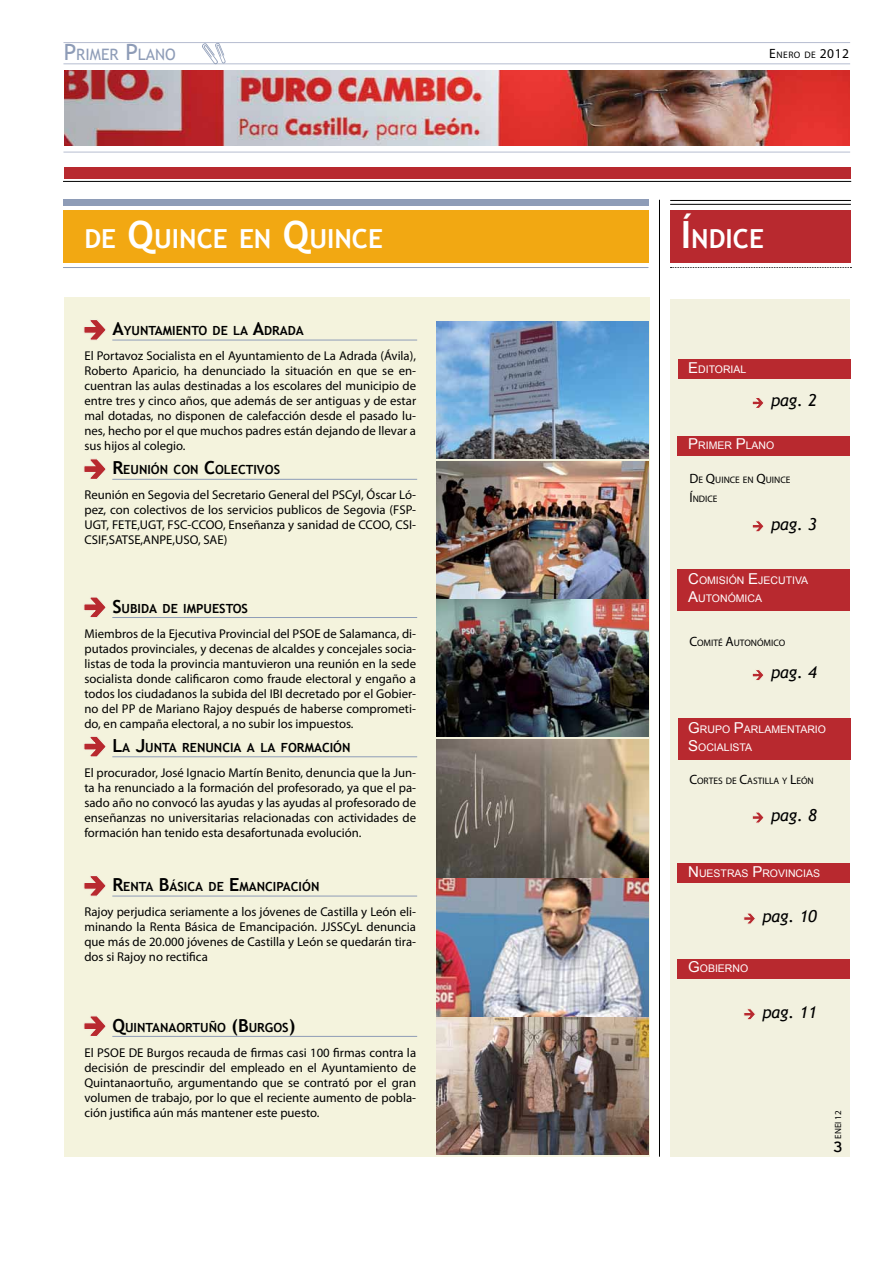
<style>
.page{position:relative;width:893px;height:1263px;background:#fff}
.page>*{position:absolute;margin:0;border:0;box-sizing:border-box;transform-origin:0 0}
.t1{font:700 26.25px "Trebuchet MS";color:#fff}
.t2{font:italic 16.5px "Trebuchet MS";color:#000}
.t3{font:15.75px "Trebuchet MS";color:#8e9cb7}
.t4{font:15px "Interstate";color:#000}
.t5{font:12.75px/15px "Myriad Pro";color:#000;text-align:justify}
.t6{font:700 12.6px "Trebuchet MS";color:#000}
.t7{font:10.5px/18px "Arial";color:#fff}
.t8{font:9.45px/19.2px "Myriad Pro";color:#000}
.t9{font:9px "Myriad Pro";color:#000}
.s1{font-size:22.5px}
.s2{font-size:13.5px}
.s3{font-size:37.5px}
.s4{font-size:18px}
.s5{font-size:15px}
</style>
<div class="page">
<hr style="left:63px;top:42px;width:787px;height:1px;background:#b6bdd0">
<hr style="left:63px;top:63px;width:787px;height:1px;background:#b6bdd0">
<hr style="left:63px;top:152px;width:787px;height:1px;background:#b6bdd0">
<div style="left:64px;top:167px;width:786px;height:11px;background:#b8292f"></div>
<svg style="left:202px;top:43px;width:24px;height:21px"></svg>
<div style="left:64px;top:297px;width:585px;height:859px;background:#f4f3dd"></div>
<div style="left:63px;top:210px;width:585px;height:53px;background:#f2a812"></div>
<div style="left:670px;top:299px;width:180px;height:858px;background:#f2f1df"></div>
<div style="left:670px;top:210px;width:181px;height:53px;background:#b8292f"></div>
<hr style="left:112px;top:340px;width:305px;height:1px;background:#8e9cb7">
<div style="left:677px;top:359px;width:173px;height:20px;background:#b8292f"></div>
<svg style="left:752px;top:398px;width:12px;height:10px"></svg>
<div style="left:677px;top:436px;width:173px;height:20px;background:#b8292f"></div>
<svg style="left:752px;top:521px;width:12px;height:11px"></svg>
<div style="left:677px;top:718px;width:173px;height:41px;background:#b8292f"></div>
<svg style="left:752px;top:812px;width:12px;height:11px"></svg>
<img style="left:437px;top:321px;width:211px;height:138px">
<img style="left:437px;top:461px;width:211px;height:276px">
<hr style="left:63px;top:181px;width:788px;height:1px;background:#000">
<div style="left:63px;top:200px;width:585px;height:6px;background:#8e9cb7"></div>
<hr style="left:63px;top:267px;width:585px;height:1px;background:#8e9cb7">
<hr style="left:670px;top:200px;width:181px;height:1px;background:#000">
<hr style="left:670px;top:204px;width:181px;height:1px;background:#000">
<svg style="left:670px;top:267px;width:181px;height:1px"></svg>
<hr style="left:659px;top:200px;width:1px;height:957px;background:#000">
<svg style="left:84px;top:320px;width:22px;height:21px"></svg>
<img style="left:437px;top:740px;width:211px;height:137px">
<img style="left:437px;top:879px;width:211px;height:275px">
<div style="left:677px;top:863px;width:173px;height:20px;background:#b8292f"></div>
<svg style="left:744px;top:913px;width:11px;height:11px"></svg>
<img style="left:65px;top:70px;width:785px;height:75px">
<div style="left:677px;top:570px;width:173px;height:41px;background:#b8292f"></div>
<svg style="left:752px;top:670px;width:12px;height:10px"></svg>
<hr style="left:112px;top:479px;width:305px;height:1px;background:#8e9cb7">
<svg style="left:84px;top:458px;width:22px;height:21px"></svg>
<hr style="left:112px;top:617px;width:305px;height:1px;background:#8e9cb7">
<svg style="left:84px;top:597px;width:22px;height:21px"></svg>
<hr style="left:112px;top:756px;width:305px;height:1px;background:#8e9cb7">
<svg style="left:84px;top:736px;width:22px;height:21px"></svg>
<hr style="left:112px;top:896px;width:305px;height:1px;background:#8e9cb7">
<svg style="left:84px;top:876px;width:22px;height:21px"></svg>
<hr style="left:112px;top:1036px;width:305px;height:1px;background:#8e9cb7">
<svg style="left:84px;top:1016px;width:22px;height:20px"></svg>
<div style="left:677px;top:959px;width:173px;height:20px;background:#b8292f"></div>
<svg style="left:744px;top:1009px;width:11px;height:11px"></svg>
<p class="t3" style="left:64px;top:45px;width:114px"><span class="s1">P</span>RIMER <span class="s1">P</span>LANO</p>
<p class="t8" style="left:769px;top:45px;width:81px"><span class="s2">E</span>NERO DE <span class="s2">2012</span></p>
<h1 class="t1" style="left:84px;top:223px;width:300px">DE <span class="s3">Q</span>UINCE EN <span class="s3">Q</span>UINCE</h1>
<h1 class="t1" style="left:681px;top:223px;width:85px"><span class="s3">Í</span>NDICE</h1>
<p class="t6" style="left:112px;top:323px;width:193px"><span class="s4">A</span>YUNTAMIENTO DE LA <span class="s4">A</span>DRADA</p>
<p class="t5" style="left:84px;top:348px;width:333px">El Portavoz Socialista en el Ayuntamiento de La Adrada (Ávila), Roberto Aparicio, ha denunciado la situación en que se en&shy;cuentran las aulas destinadas a los escolares del municipio de entre tres y cinco años, que además de ser antiguas y de estar mal dotadas, no disponen de calefacción desde el pasado lu&shy;nes, hecho por el que muchos padres están dejando de llevar a sus hijos al colegio.</p>
<p class="t6" style="left:112px;top:462px;width:169px"><span class="s4">R</span>EUNIÓN CON <span class="s4">C</span>OLECTIVOS</p>
<p class="t5" style="left:84px;top:487px;width:333px">Reunión en Segovia del Secretario General del PSCyl, Óscar Ló&shy;pez, con colectivos de los servicios publicos de Segovia (FSP-UGT, FETE,UGT, FSC-CCOO, Enseñanza y sanidad de CCOO, CSI-CSIF,SATSE,ANPE,USO, SAE)</p>
<p class="t6" style="left:112px;top:600px;width:137px"><span class="s4">S</span>UBIDA DE IMPUESTOS</p>
<p class="t5" style="left:84px;top:626px;width:333px">Miembros de la Ejecutiva Provincial del PSOE de Salamanca, di&shy;putados provinciales, y decenas de alcaldes y concejales socia&shy;listas de toda la provincia mantuvieron una reunión en la sede socialista donde calificaron como fraude electoral y engaño a todos los ciudadanos la subida del IBI decretado por el Gobier&shy;no del PP de Mariano Rajoy después de haberse comprometi&shy;do, en campaña electoral, a no subir los impuestos.</p>
<p class="t6" style="left:112px;top:740px;width:240px"><span class="s4">L</span>A <span class="s4">J</span>UNTA RENUNCIA A LA FORMACIÓN</p>
<p class="t5" style="left:84px;top:765px;width:333px">El procurador, José Ignacio Martín Benito, denuncia que la Jun&shy;ta ha renunciado a la formación del profesorado, ya que el pa&shy;sado año no convocó las ayudas y las ayudas al profesorado de enseñanzas no universitarias relacionadas con actividades de formación han tenido esta desafortunada evolución.</p>
<p class="t6" style="left:112px;top:879px;width:209px"><span class="s4">R</span>ENTA <span class="s4">B</span>ÁSICA DE <span class="s4">E</span>MANCIPACIÓN</p>
<p class="t5" style="left:84px;top:904px;width:333px">Rajoy perjudica seriamente a los jóvenes de Castilla y León eli&shy;minando la Renta Básica de Emancipación. JJSSCyL denuncia que más de 20.000 jóvenes de Castilla y León se quedarán tira&shy;dos si Rajoy no rectifica</p>
<p class="t6" style="left:112px;top:1019px;width:185px"><span class="s4">Q</span>UINTANAORTUÑO <span class="s4">(B</span> URGOS<span class="s4">)</span></p>
<p class="t5" style="left:84px;top:1044px;width:333px">El PSOE DE Burgos recauda de firmas casi 100 firmas contra la decisión de prescindir del empleado en el Ayuntamiento de Quintanaortuño, argumentando que se contrató por el gran volumen de trabajo, por lo que el reciente aumento de pobla&shy;ción justifica aún más mantener este puesto.</p>
<p class="t7" style="left:688px;top:360px;width:60px"><span class="s5">E</span>DITORIAL</p>
<p class="t2" style="left:771px;top:391px;width:47px">pag. 2</p>
<p class="t7" style="left:688px;top:437px;width:88px"><span class="s5">P</span>RIMER <span class="s5">P</span>LANO</p>
<p class="t8" style="left:689px;top:470px;width:102px"><span class="s2">D</span>E <span class="s2">Q</span>UINCE EN <span class="s2">Q</span>UINCE<br><span class="s2">Í</span>NDICE</p>
<p class="t2" style="left:771px;top:514px;width:47px">pag. 3</p>
<p class="t7" style="left:688px;top:572px;width:122px"><span class="s5">C</span>OMISIÓN <span class="s5">E</span>JECUTIVA<br><span class="s5">A</span>UTONÓMICA</p>
<p class="t8" style="left:689px;top:633px;width:97px"><span class="s2">C</span>OMITÉ <span class="s2">A</span>UTONÓMICO</p>
<p class="t2" style="left:771px;top:663px;width:47px">pag. 4</p>
<p class="t7" style="left:688px;top:720px;width:139px"><span class="s5">G</span>RUPO <span class="s5">P</span>ARLAMENTARIO<br><span class="s5">S</span>OCIALISTA</p>
<p class="t8" style="left:689px;top:770px;width:126px"><span class="s2">C</span>ORTES DE <span class="s2">C</span>ASTILLA Y <span class="s2">L</span>EÓN</p>
<p class="t2" style="left:771px;top:805px;width:47px">pag. 8</p>
<p class="t7" style="left:688px;top:864px;width:132px"><span class="s5">N</span> UESTRAS <span class="s5">P</span>ROVINCIAS</p>
<p class="t2" style="left:762px;top:906px;width:56px">pag. 10</p>
<p class="t7" style="left:688px;top:960px;width:62px"><span class="s5">G</span>OBIERNO</p>
<p class="t2" style="left:762px;top:1002px;width:56px">pag. 11</p>
<p class="t9" style="left:833px;top:1138px;width:30px;rotate:-90deg">ENEI 12</p>
<p class="t4" style="left:833px;top:1138px;width:11px">3</p>
</div>
